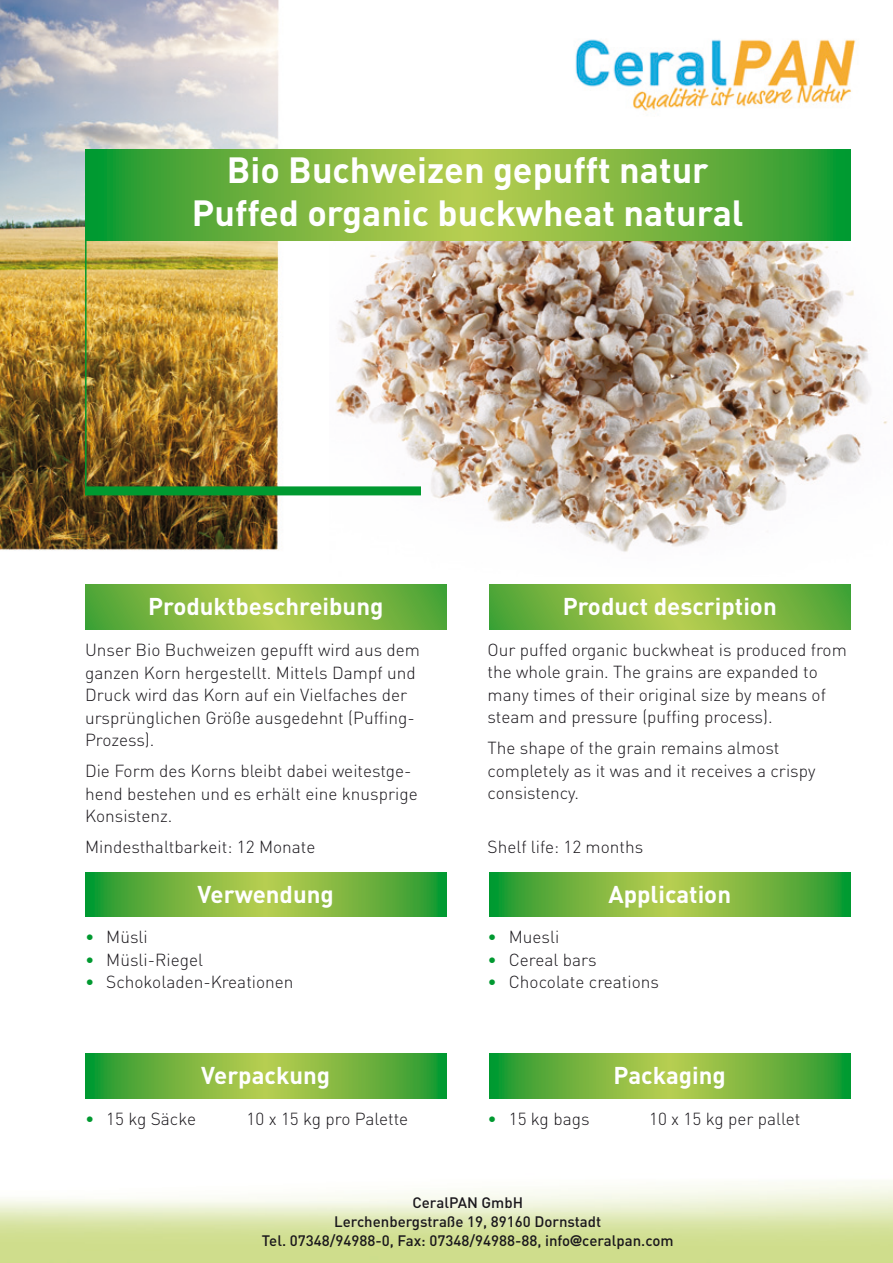
<style>
.page{position:relative;width:893px;height:1263px;background:#fff}
.page>*{position:absolute;margin:0;border:0;box-sizing:border-box;transform-origin:0 0}
.t1{font:700 36px/43.2px "DIN";color:#fff;text-align:center}
.t2{font:700 24px "DIN";color:#fff}
.t3{font:300 17.25px/22.5px "DIN";color:#1a171c}
.t4{font:500 15px/18.8px "DIN";color:#1a171c;text-align:center}
.s1{color:#009930}
.s2{font-family:"Franklin Gothic";font-weight:400;font-stretch:condensed}
</style>
<div class="page">
<img style="left:0;top:0;width:893px;height:1263px">
<img style="left:330px;top:210px;width:563px;height:366px">
<img style="left:566px;top:21px;width:313px;height:95px">
<svg style="left:87px;top:150px;width:763px;height:90px;background:#6fb33f"></svg>
<svg style="left:85px;top:585px;width:361px;height:44px;background:#82b842"></svg>
<svg style="left:489px;top:585px;width:361px;height:44px;background:#82b842"></svg>
<svg style="left:85px;top:872px;width:361px;height:45px;background:#6fb33f"></svg>
<svg style="left:489px;top:872px;width:361px;height:45px;background:#6fb33f"></svg>
<svg style="left:85px;top:1053px;width:361px;height:45px;background:#6fb33f"></svg>
<svg style="left:489px;top:1053px;width:361px;height:45px;background:#6fb33f"></svg>
<hr style="left:85px;top:150px;width:2px;height:345px;background:#009930">
<div style="left:85px;top:486px;width:336px;height:9px;background:#009930"></div>
<h1 class="t1" style="left:192px;top:147px;width:553px">Bio Buchweizen gepufft natur<br>Puffed organic buckwheat natural</h1>
<h2 class="t2" style="left:148px;top:591px;width:237px">Produktbeschreibung</h2>
<h2 class="t2" style="left:563px;top:591px;width:215px">Product description</h2>
<p class="t3" style="left:85px;top:638px;width:336px">Unser Bio Buchweizen gepufft wird aus dem ganzen Korn hergestellt. Mittels Dampf und Druck wird das Korn auf ein Vielfaches der ursprünglichen Größe ausgedehnt (Puffing-Prozess).</p>
<p class="t3" style="left:85px;top:759px;width:334px">Die Form des Korns bleibt dabei weitestge&shy;hend bestehen und es erhält eine knusprige<br>Konsistenz.</p>
<p class="t3" style="left:85px;top:835px;width:232px">Mindesthaltbarkeit: 12 Monate</p>
<p class="t3" style="left:488px;top:638px;width:361px">Our puffed organic buckwheat is produced from the whole grain. The grains are expanded to many times of their original size by means of steam and pressure (puffing process).</p>
<p class="t3" style="left:488px;top:737px;width:329px">The shape of the grain remains almost completely as it was and it receives a crispy consistency.</p>
<p class="t3" style="left:488px;top:835px;width:157px">Shelf life: 12 months</p>
<h2 class="t2" style="left:198px;top:878px;width:138px">Verwendung</h2>
<h2 class="t2" style="left:608px;top:878px;width:124px">Application</h2>
<p class="t3" style="left:85px;top:926px;width:64px"><span class="s1">•</span> Müsli</p>
<p class="t3" style="left:85px;top:948px;width:119px"><span class="s1">•</span> Müsli-Riegel</p>
<p class="t3" style="left:85px;top:971px;width:210px"><span class="s1">•</span> Schokoladen-Kreationen</p>
<p class="t3" style="left:488px;top:926px;width:73px"><span class="s1">•</span> Muesli</p>
<p class="t3" style="left:488px;top:948px;width:111px"><span class="s1">•</span> Cereal bars</p>
<p class="t3" style="left:488px;top:971px;width:173px"><span class="s1">•</span> Chocolate creations</p>
<h2 class="t2" style="left:201px;top:1060px;width:131px">Verpackung</h2>
<h2 class="t2" style="left:613px;top:1060px;width:114px">Packaging</h2>
<p class="t3" style="left:85px;top:1107px;width:113px"><span class="s1">•</span> 15 kg Säcke</p>
<p class="t3" style="left:247px;top:1107px;width:163px">10 x 15 kg pro Palette</p>
<p class="t3" style="left:488px;top:1107px;width:103px"><span class="s1">•</span> 15 kg bags</p>
<p class="t3" style="left:649px;top:1107px;width:153px">10 x 15 kg per pallet</p>
<p class="t4" style="left:262px;top:1193px;width:413px">CeralPAN GmbH<br>Lerchenbergstraße 19, 89160 Dornstadt<br>Tel. 07348/94988-0, Fax: 07348/94988-88, info<span class="s2">@</span>ceralpan.com</p>
</div>
